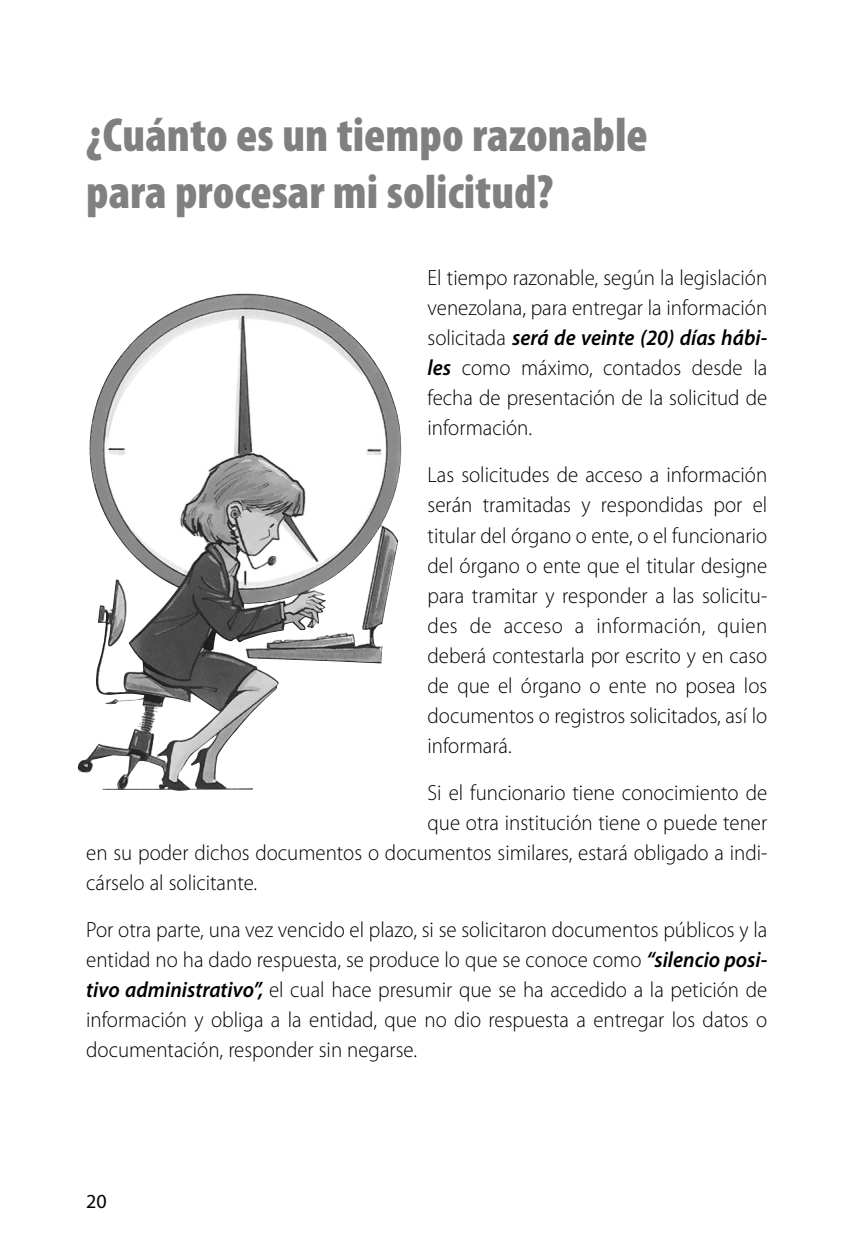
<style>
.page{position:relative;width:851px;height:1251px;background:#fff}
.page>*{position:absolute;margin:0;border:0;box-sizing:border-box;transform-origin:0 0}
.t1{font:900 condensed 48px/57.6px "Myriad Pro";color:#808080}
.t2{font:300 22px/30px "Myriad Pro";color:#000;text-align:justify;scale:.95 1}
.t3{font:20px "Myriad Pro";color:#000}
.s1{font-weight:600;font-style:italic}
</style>
<div class="page">
<svg style="left:77px;top:293px;width:325px;height:498px"></svg>
<h1 class="t1" style="left:86px;top:107px;width:562px">¿Cuánto es un tiempo razonable para procesar mi solicitud?</h1>
<p class="t2" style="left:427px;top:265px;width:359px">El tiempo razonable, según la legislación venezolana, para entregar la información solicitada <span class="s1">será de veinte (20) días hábi&shy;les</span> como máximo, contados desde la fecha de presentación de la solicitud de información.</p>
<p class="t2" style="left:427px;top:462px;width:359px">Las solicitudes de acceso a información serán tramitadas y respondidas por el titular del órgano o ente, o el funcionario del órgano o ente que el titular designe para tramitar y responder a las solicitu&shy;des de acceso a información, quien deberá contestarla por escrito y en caso de que el órgano o ente no posea los documentos o registros solicitados, así lo informará.</p>
<p class="t2" style="left:427px;top:779px;width:359px">Si el funcionario tiene conocimiento de</p>
<p class="t2" style="left:427px;top:809px;width:359px">que otra institución tiene o puede tener</p>
<p class="t2" style="left:86px;top:839px;width:718px">en su poder dichos documentos o documentos similares, estará obligado a indi-</p>
<p class="t2" style="left:86px;top:869px;width:181px">cárselo al solicitante.</p>
<p class="t2" style="left:86px;top:916px;width:718px">Por otra parte, una vez vencido el plazo, si se solicitaron documentos públicos y la entidad no ha dado respuesta, se produce lo que se conoce como <span class="s1">“silencio posi&shy;tivo administrativo”,</span> el cual hace presumir que se ha accedido a la petición de información y obliga a la entidad, que no dio respuesta a entregar los datos o documentación, responder sin negarse.</p>
<p class="t3" style="left:86px;top:1188px;width:22px">20</p>
</div>
